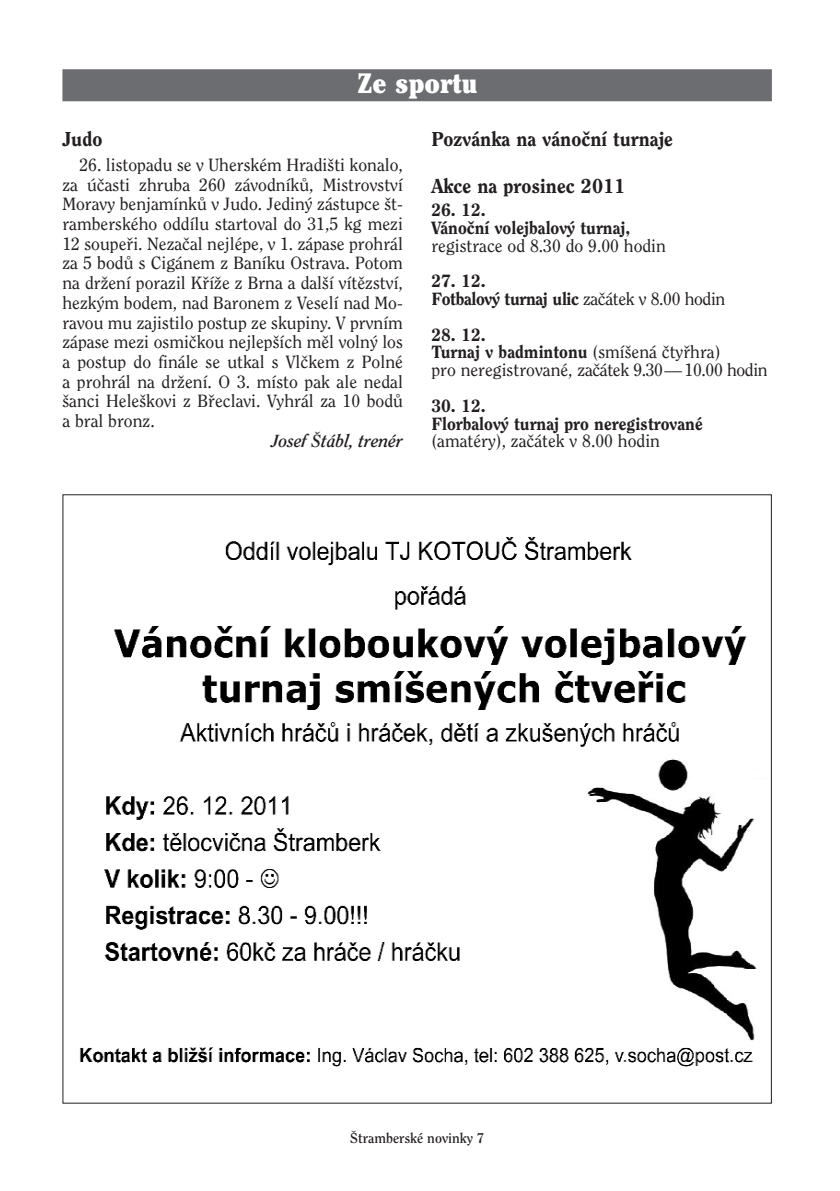
<style>
.page{position:relative;width:840px;height:1191px;background:#fff}
.page>*{position:absolute;margin:0;border:0;box-sizing:border-box;transform-origin:0 0}
.t1{font:900 condensed 28px "Cheltenham CE";color:#fff}
.t2{font:800 20px "Clearface CE";color:#231f20}
.t3{font:17.6px/19.6px "Clearface CE";color:#231f20;text-align:justify}
.t4{font:800 17.6px/17.8px "Clearface CE";color:#231f20}
.t5{font:800 17.6px/17.8px "Clearface CE";letter-spacing:-.02em;color:#231f20}
.t6{font:italic 700 17.4px "Clearface CE";color:#231f20}
.t7{font:700 14px "Clearface CE";color:#231f20}
.s1{font-weight:400}
.s2{font-weight:800}
</style>
<div class="page">
<div style="left:62px;top:69px;width:709px;height:32px;background:#6c6d70"></div>
<img style="left:80px;top:537px;width:677px;height:530px">
<h1 class="t1" style="left:356px;top:73px;width:122px">Ze sportu</h1>
<p class="t2" style="left:62px;top:132px;width:41px">Judo</p>
<p class="t3" style="left:62px;top:156px;width:342px;text-indent:17px">26. listopadu se v Uherském Hradi‰ti konalo, za úãasti zhruba 260 závodníkÛ, Mistrovství Moravy benjamínkÛ v Judo. Jedin˘ zástupce ‰t&shy;ramberského oddílu startoval do 31,5 kg mezi 12 soupefii. Nezaãal nejlépe, v 1. zápase prohrál za 5 bodÛ s Cigánem z Baníku Ostrava. Potom na drÏení porazil KfiíÏe z Brna a dal‰í vítûzství, hezk˘m bodem, nad Baronem z Veselí nad Mo&shy;ravou mu zajistilo postup ze skupiny. V prvním zápase mezi osmiãkou nejlep‰ích mûl voln˘ los a postup do finále se utkal s Vlãkem z Polné a prohrál na drÏení. O 3. místo pak ale nedal ‰anci Hele‰kovi z Bfieclavi. Vyhrál za 10 bodÛ a bral bronz.</p>
<p class="t6" style="left:272px;top:435px;width:132px">Josef ·tábl, trenér</p>
<p class="t2" style="left:431px;top:132px;width:243px">Pozvánka na vánoãní turnaje</p>
<p class="t2" style="left:431px;top:179px;width:195px">Akce na prosinec 2011</p>
<p class="t4" style="left:431px;top:202px;width:200px">26. 12.<br>Vánoãní volejbalov˘ turnaj,</p>
<p class="t3" style="left:431px;top:237px;width:236px">registrace od 8.30 do 9.00 hodin</p>
<p class="t5" style="left:431px;top:274px;width:295px">27. 12.<br>Fotbalov˘ turnaj ulic <span class="s1">zaãátek v 8.00 hodin</span></p>
<p class="t3" style="left:431px;top:327px;width:337px;line-height:17.8px;text-align:left"><span class="s2">28. 12.<br>Turnaj v badmintonu</span> (smí‰ená ãtyfihra)<br>pro neregistrované, zaãátek 9.30—10.00 hodin</p>
<p class="t4" style="left:431px;top:398px;width:273px">30. 12.<br>Florbalov˘ turnaj pro neregistrované</p>
<p class="t3" style="left:431px;top:433px;width:230px">(amatéry), zaãátek v 8.00 hodin</p>
<p class="t7" style="left:350px;top:1133px;width:135px">·tramberské novinky 7</p>
</div>
